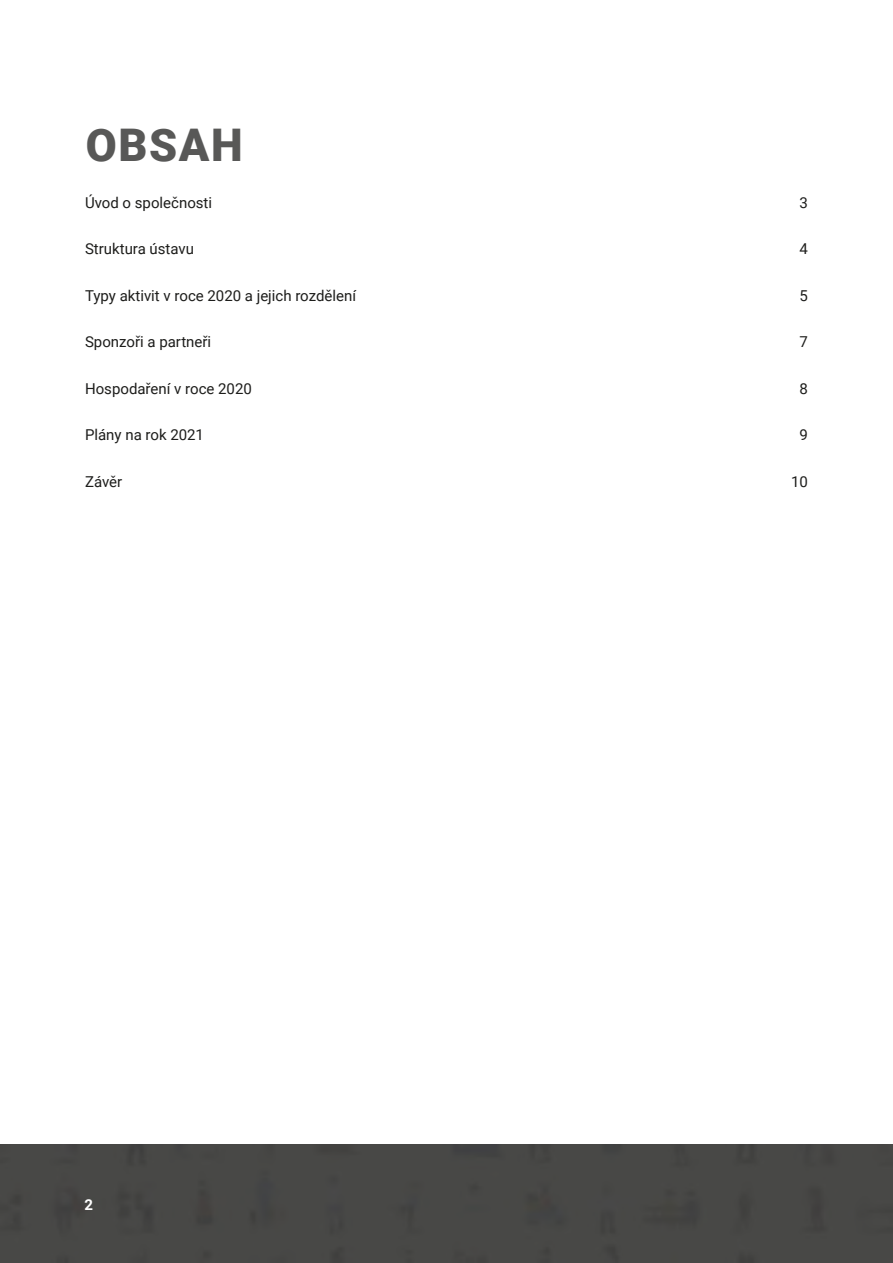
<style>
.page{position:relative;width:893px;height:1263px;background:#fff}
.page>*{position:absolute;margin:0;border:0;box-sizing:border-box;transform-origin:0 0}
.t1{font:900 45px "Roboto";letter-spacing:.035em;color:#585857}
.t2{font:15px "Roboto";color:#1d1d1b}
.t3{font:700 15px "Roboto";color:#fff}
</style>
<div class="page">
<div style="left:0;top:1145px;width:893px;height:118px;background:#484846"></div>
<h1 class="t1" style="left:86px;top:128px;width:158px">OBSAH</h1>
<p class="t2" style="left:85px;top:197px;width:129px">Úvod o společnosti</p>
<p class="t2" style="left:799px;top:197px;width:10px">3</p>
<p class="t2" style="left:85px;top:243px;width:111px">Struktura ústavu</p>
<p class="t2" style="left:799px;top:243px;width:10px">4</p>
<p class="t2" style="left:85px;top:290px;width:272px">Typy aktivit v roce 2020 a jejich rozdělení</p>
<p class="t2" style="left:799px;top:290px;width:10px">5</p>
<p class="t2" style="left:85px;top:336px;width:128px">Sponzoři a partneři</p>
<p class="t2" style="left:799px;top:336px;width:10px">7</p>
<p class="t2" style="left:85px;top:383px;width:168px">Hospodaření v roce 2020</p>
<p class="t2" style="left:799px;top:383px;width:10px">8</p>
<p class="t2" style="left:85px;top:429px;width:120px">Plány na rok 2021</p>
<p class="t2" style="left:799px;top:429px;width:10px">9</p>
<p class="t2" style="left:85px;top:476px;width:39px">Závěr</p>
<p class="t2" style="left:791px;top:476px;width:18px">10</p>
<p class="t3" style="left:85px;top:1199px;width:10px">2</p>
</div>
